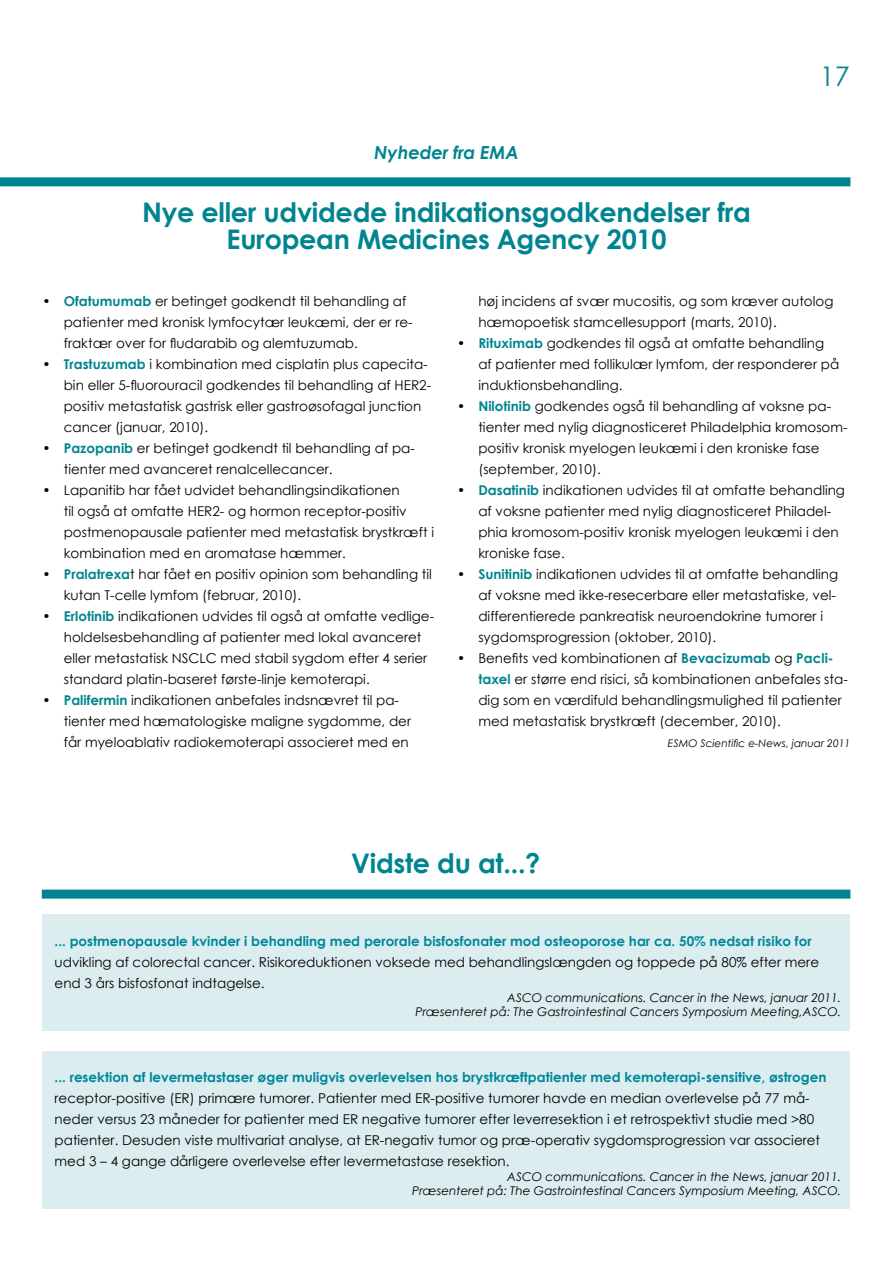
<style>
.page{position:relative;width:893px;height:1263px;background:#fff}
.page>*{position:absolute;margin:0;border:0;box-sizing:border-box;transform-origin:0 0}
.t1{font:700 27px/27px "Century Gothic";letter-spacing:-.01em;color:#008590;text-align:center}
.t2{font:27px "Century Gothic";color:#008590}
.t3{font:italic 700 18px "Century Gothic";letter-spacing:-.01em;color:#008590}
.t4{font:13.5px/21px "Century Gothic";color:#000}
.t5{font:700 13.5px "Century Gothic";color:#00879b}
.t6{font:italic 12px/14.4px "Century Gothic";color:#000;text-align:right}
.t7{font:italic 10.5px "Century Gothic";color:#000}
.s1{font-weight:700;color:#008590}
</style>
<div class="page">
<div style="left:0;top:177px;width:850px;height:9px;background:#008590"></div>
<div style="left:42px;top:914px;width:808px;height:116px;background:#dcedf0"></div>
<div style="left:42px;top:1051px;width:808px;height:158px;background:#dcedf0"></div>
<div style="left:42px;top:890px;width:808px;height:9px;background:#008590"></div>
<h2 class="t3" style="left:374px;top:139px;width:146px">Nyheder fra EMA</h2>
<h1 class="t1" style="left:142px;top:197px;width:610px">Nye eller udvidede indikationsgodkendelser fra<br>European Medicines Agency 2010</h1>
<h1 class="t2" style="left:820px;top:58px;width:31px">17</h1>
<p class="t4" style="left:64px;top:290px;width:350px;text-indent:-21px">• <span class="s1">Ofatumumab</span> er betinget godkendt til behandling af patienter med kronisk lymfocytær leukæmi, der er re&shy;fraktær over for fludarabib og alemtuzumab.</p>
<p class="t4" style="left:64px;top:353px;width:369px;text-indent:-21px">• <span class="s1">Trastuzumab</span> i kombination med cisplatin plus capecita&shy;bin eller 5-fluorouracil godkendes til behandling af HER2- positiv metastatisk gastrisk eller gastroøsofagal junction cancer (januar, 2010).</p>
<p class="t4" style="left:64px;top:437px;width:353px;text-indent:-21px">• <span class="s1">Pazopanib</span> er betinget godkendt til behandling af pa&shy;tienter med avanceret renalcellecancer.</p>
<p class="t4" style="left:64px;top:479px;width:372px;text-indent:-21px">• Lapanitib har fået udvidet behandlingsindikationen<br>til også at omfatte HER2- og hormon receptor-positiv postmenopausale patienter med metastatisk brystkræft i kombination med en aromatase hæmmer.</p>
<p class="t4" style="left:64px;top:563px;width:370px;text-indent:-21px">• <span class="s1">Pralatrexa</span>t har fået en positiv opinion som behandling til kutan T-celle lymfom (februar, 2010).</p>
<p class="t4" style="left:64px;top:606px;width:372px;text-indent:-21px">• <span class="s1">Erlotinib</span> indikationen udvides til også at omfatte vedlige&shy;holdelsesbehandling af patienter med lokal avanceret eller metastatisk NSCLC med stabil sygdom efter 4 serier standard platin-baseret første-linje kemoterapi.</p>
<p class="t4" style="left:64px;top:690px;width:349px;text-indent:-21px">• <span class="s1">Palifermin</span> indikationen anbefales indsnævret til pa&shy;tienter med hæmatologiske maligne sygdomme, der får myeloablativ radiokemoterapi associeret med en</p>
<p class="t4" style="left:478px;top:291px;width:356px">høj incidens af svær mucositis, og som kræver autolog hæmopoetisk stamcellesupport (marts, 2010).</p>
<p class="t4" style="left:478px;top:333px;width:362px;text-indent:-21px">• <span class="s1">Rituximab</span> godkendes til også at omfatte behandling af patienter med follikulær lymfom, der responderer på induktionsbehandling.</p>
<p class="t4" style="left:478px;top:396px;width:371px;text-indent:-21px">• <span class="s1">Nilotinib</span> godkendes også til behandling af voksne pa&shy;tienter med nylig diagnosticeret Philadelphia kromosom&shy;positiv kronisk myelogen leukæmi i den kroniske fase (september, 2010).</p>
<p class="t4" style="left:478px;top:480px;width:368px;text-indent:-21px">• <span class="s1">Dasatinib</span> indikationen udvides til at omfatte behandling af voksne patienter med nylig diagnosticeret Philadel&shy;phia kromosom-positiv kronisk myelogen leukæmi i den kroniske fase.</p>
<p class="t4" style="left:478px;top:564px;width:361px;text-indent:-21px">• <span class="s1">Sunitinib</span> indikationen udvides til at omfatte behandling af voksne med ikke-resecerbare eller metastatiske, vel&shy;differentierede pankreatisk neuroendokrine tumorer i sygdomsprogression (oktober, 2010).</p>
<p class="t4" style="left:478px;top:648px;width:371px;text-indent:-21px">• Benefits ved kombinationen af <span class="s1">Bevacizumab</span> og <span class="s1">Pacli&shy;taxel</span> er større end risici, så kombinationen anbefales sta&shy;dig som en værdifuld behandlingsmulighed til patienter med metastatisk brystkræft (december, 2010).</p>
<p class="t7" style="left:668px;top:736px;width:184px">ESMO Scientific e-News, januar 2011</p>
<h1 class="t1" style="left:351px;top:848px;width:191px">Vidste du at...?</h1>
<p class="t5" style="left:55px;top:930px;width:759px">... postmenopausale kvinder i behandling med perorale bisfosfonater mod osteoporose har ca. 50% nedsat risiko for</p>
<p class="t4" style="left:55px;top:951px;width:766px">udvikling af colorectal cancer. Risikoreduktionen voksede med behandlingslængden og toppede på 80% efter mere end 3 års bisfosfonat indtagelse.</p>
<p class="t6" style="left:416px;top:990px;width:427px">ASCO communications. Cancer in the News, januar 2011.<br>Præsenteret på: The Gastrointestinal Cancers Symposium Meeting,ASCO.</p>
<p class="t5" style="left:55px;top:1067px;width:773px">... resektion af levermetastaser øger muligvis overlevelsen hos brystkræftpatienter med kemoterapi-sensitive, østrogen</p>
<p class="t4" style="left:55px;top:1088px;width:767px">receptor-positive (ER) primære tumorer. Patienter med ER-positive tumorer havde en median overlevelse på 77 må&shy;neder versus 23 måneder for patienter med ER negative tumorer efter leverresektion i et retrospektivt studie med &gt;80 patienter. Desuden viste multivariat analyse, at ER-negativ tumor og præ-operativ sygdomsprogression var associeret med 3 – 4 gange dårligere overlevelse efter levermetastase resektion.</p>
<p class="t6" style="left:412px;top:1169px;width:431px">ASCO communications. Cancer in the News, januar 2011.<br>Præsenteret på: The Gastrointestinal Cancers Symposium Meeting, ASCO.</p>
</div>
